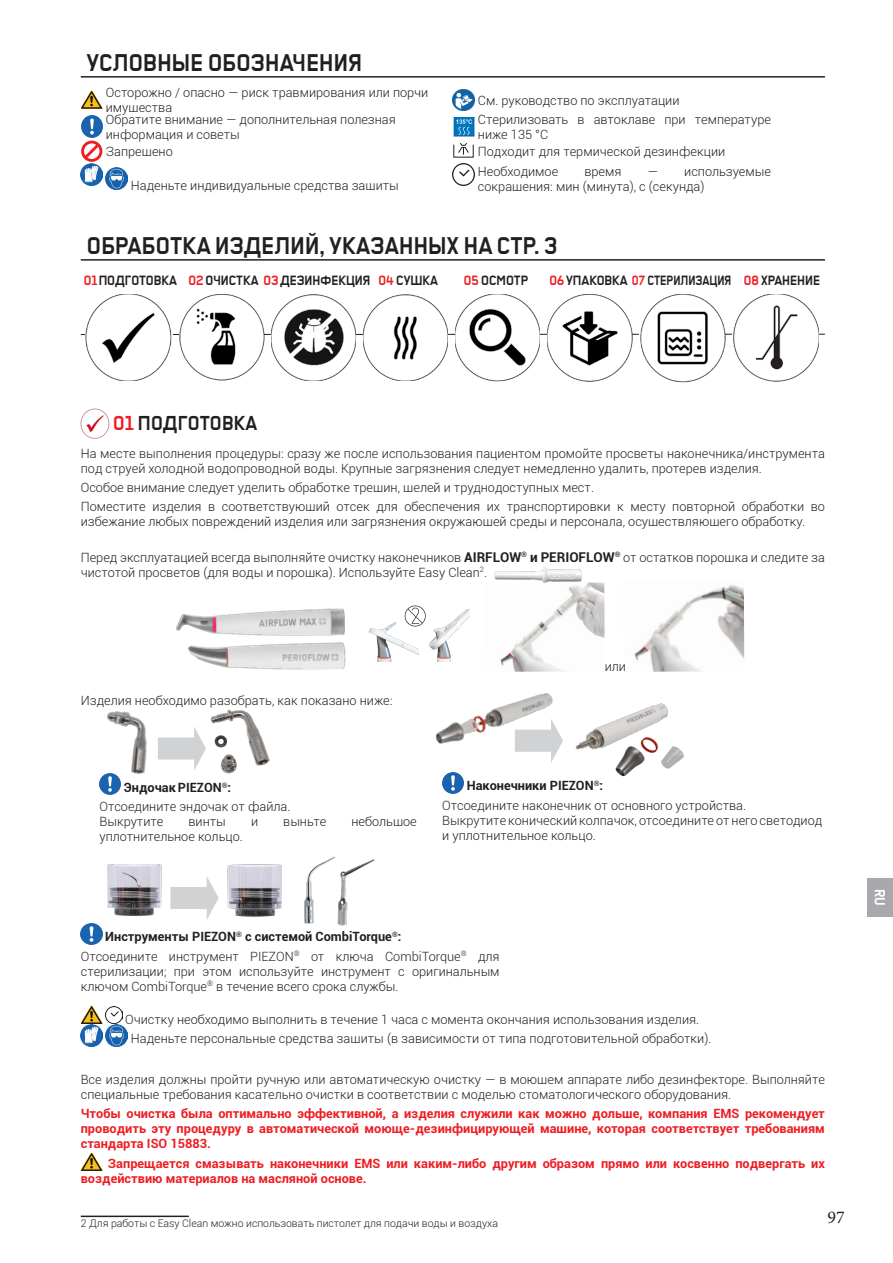
<style>
.page{position:relative;width:893px;height:1263px;background:#fff}
.page>*{position:absolute;margin:0;border:0;box-sizing:border-box;transform-origin:0 0}
.CHAPITRE_1_EN{font:700 27px "Transbold Neue Euro";letter-spacing:.01em;color:#231f20}
.CHAPITRE_2_EN{font:700 22.5px "Transbold Neue Euro";letter-spacing:.005em;color:#231f20}
.t1{font:18px "Minion Pro";color:#231f20}
.t2{font:700 16.5px "Transbold Neue Euro";color:#fff}
.t3{font:700 15px "Transbold Neue Euro";color:#231f20}
.t4{font:300 12.75px/15px "Roboto";color:#231f20}
.t5{font:700 12.75px/15px "Roboto";color:#ee1d23;text-align:justify}
.t6{font:700 12.75px "Roboto";color:#231f20}
.t7{font:300 10.5px "Roboto";color:#231f20}
.s1{color:#ee1d23}
.s2{font-weight:700;font-size:13.5px}
</style>
<div class="page">
<div style="left:867px;top:878px;width:26px;height:38px;background:#a8a9ad"></div>
<hr style="left:81px;top:76px;width:744px;height:2px;background:#231f20">
<img style="left:81px;top:91px;width:21px;height:18px">
<img style="left:453px;top:90px;width:21px;height:21px">
<img style="left:81px;top:116px;width:21px;height:21px">
<img style="left:453px;top:117px;width:21px;height:19px">
<svg style="left:81px;top:140px;width:22px;height:22px"></svg>
<svg style="left:458px;top:143px;width:11px;height:12px"></svg>
<img style="left:81px;top:164px;width:22px;height:21px">
<img style="left:106px;top:168px;width:22px;height:22px">
<img style="left:453px;top:164px;width:22px;height:21px">
<hr style="left:81px;top:259px;width:744px;height:2px;background:#231f20">
<hr style="left:81px;top:334px;width:744px;height:1px;background:#231f20">
<img style="left:85px;top:294px;width:87px;height:87px">
<img style="left:180px;top:294px;width:84px;height:86px">
<img style="left:271px;top:295px;width:85px;height:86px">
<img style="left:363px;top:295px;width:85px;height:86px">
<img style="left:455px;top:294px;width:85px;height:87px">
<img style="left:547px;top:294px;width:85px;height:87px">
<img style="left:640px;top:294px;width:85px;height:88px">
<img style="left:733px;top:294px;width:86px;height:87px">
<img style="left:81px;top:409px;width:28px;height:29px">
<img style="left:494px;top:566px;width:88px;height:16px">
<img style="left:176px;top:608px;width:170px;height:62px">
<img style="left:368px;top:615px;width:50px;height:46px">
<img style="left:429px;top:609px;width:41px;height:52px">
<svg style="left:405px;top:605px;width:21px;height:21px"></svg>
<img style="left:500px;top:582px;width:105px;height:90px">
<img style="left:634px;top:585px;width:110px;height:87px">
<svg style="left:178px;top:727px;width:28px;height:43px"></svg>
<img style="left:106px;top:711px;width:72px;height:63px">
<img style="left:210px;top:709px;width:60px;height:65px">
<img style="left:99px;top:774px;width:22px;height:21px">
<svg style="left:551px;top:732px;width:12px;height:31px"></svg>
<img style="left:435px;top:693px;width:123px;height:62px">
<img style="left:563px;top:671px;width:119px;height:79px">
<img style="left:610px;top:743px;width:35px;height:34px">
<img style="left:640px;top:735px;width:21px;height:20px">
<img style="left:658px;top:744px;width:26px;height:25px">
<img style="left:442px;top:772px;width:22px;height:21px">
<img style="left:337px;top:859px;width:38px;height:66px">
<svg style="left:170px;top:876px;width:49px;height:44px"></svg>
<img style="left:107px;top:864px;width:54px;height:52px">
<img style="left:228px;top:864px;width:54px;height:53px">
<img style="left:304px;top:856px;width:31px;height:67px">
<img style="left:81px;top:923px;width:21px;height:21px">
<img style="left:81px;top:1005px;width:22px;height:41px">
<img style="left:105px;top:1007px;width:17px;height:17px">
<img style="left:106px;top:1024px;width:22px;height:22px">
<img style="left:81px;top:1152px;width:21px;height:18px">
<hr style="left:81px;top:1215px;width:108px;height:2px;background:#231f20">
<p class="CHAPITRE_1_EN" style="left:87px;top:48px;width:276px">УСЛОВНЫЕ ОБОЗНАЧЕНИЯ</p>
<p class="t4" style="left:106px;top:85px;width:324px">Осторожно / опасно — риск травмирования или порчи имущества</p>
<p class="t4" style="left:478px;top:92px;width:203px">См. руководство по эксплуатации</p>
<p class="t4" style="left:106px;top:111px;width:291px">Обратите внимание — дополнительная полезная информация и советы</p>
<p class="t4" style="left:478px;top:111px;width:295px">Стерилизовать в автоклаве при температуре ниже 135 °С</p>
<p class="t4" style="left:106px;top:144px;width:68px">Запрещено</p>
<p class="t4" style="left:478px;top:144px;width:249px">Подходит для термической дезинфекции</p>
<p class="t4" style="left:131px;top:177px;width:270px">Наденьте индивидуальные средства защиты</p>
<p class="t4" style="left:478px;top:164px;width:82px">Необходимое</p>
<p class="t4" style="left:584px;top:164px;width:39px">время</p>
<p class="t4" style="left:478px;top:164px;width:295px;text-indent:170px">— используемые сокращения: мин (минута), с (секунда)</p>
<p class="CHAPITRE_1_EN" style="left:87px;top:231px;width:472px">ОБРАБОТКА ИЗДЕЛИЙ, УКАЗАННЫХ НА СТР. 3</p>
<p class="t3" style="left:84px;top:272px;width:95px"><span class="s1">01</span> ПОДГОТОВКА</p>
<p class="t3" style="left:189px;top:272px;width:183px"><span class="s1">02</span> ОЧИСТКА <span class="s1">03</span> ДЕЗИНФЕКЦИЯ</p>
<p class="t3" style="left:379px;top:272px;width:61px"><span class="s1">04</span> СУШКА</p>
<p class="t3" style="left:464px;top:272px;width:66px"><span class="s1">05</span> ОСМОТР</p>
<p class="t3" style="left:549px;top:272px;width:183px"><span class="s1">06</span> УПАКОВКА <span class="s1">07</span> СТЕРИЛИЗАЦИЯ</p>
<p class="t3" style="left:744px;top:272px;width:78px"><span class="s1">08</span> ХРАНЕНИЕ</p>
<p class="CHAPITRE_2_EN" style="left:113px;top:411px;width:146px"><span class="s1">01</span> ПОДГОТОВКА</p>
<p class="t4" style="left:81px;top:445px;width:746px">На месте выполнения процедуры: сразу же после использования пациентом промойте просветы наконечника/инструмента под струей холодной водопроводной воды. Крупные загрязнения следует немедленно удалить, протерев изделия.</p>
<p class="t4" style="left:81px;top:479px;width:515px">Особое внимание следует уделить обработке трещин, щелей и труднодоступных мест.</p>
<p class="t4" style="left:81px;top:499px;width:746px">Поместите изделия в соответствующий отсек для обеспечения их транспортировки к месту повторной обработки во избежание любых повреждений изделия или загрязнения окружающей среды и персонала, осуществляющего обработку.</p>
<p class="t4" style="left:81px;top:549px;width:746px">Перед эксплуатацией всегда выполняйте очистку наконечников <span class="s2">AIRFLOW</span><sup>®</sup> <span class="s2">и PERIOFLOW</span><sup>®</sup> от остатков порошка и следите за чистотой просветов (для воды и порошка). Используйте Easy Clean<sup>2</sup>.</p>
<p class="t4" style="left:81px;top:692px;width:313px">Изделия необходимо разобрать, как показано ниже:</p>
<p class="t4" style="left:605px;top:659px;width:23px">или</p>
<p class="t6" style="left:124px;top:778px;width:109px">ЭндочакPIEZON<sup>®</sup>:</p>
<p class="t4" style="left:99px;top:799px;width:192px">Отсоедините эндочак от файла.</p>
<p class="t4" style="left:99px;top:814px;width:65px">Выкрутите</p>
<p class="t4" style="left:189px;top:814px;width:39px">винты</p>
<p class="t4" style="left:251px;top:814px;width:9px">и</p>
<p class="t4" style="left:283px;top:814px;width:45px">выньте</p>
<p class="t4" style="left:351px;top:814px;width:67px">небольшое</p>
<p class="t4" style="left:99px;top:829px;width:145px">уплотнительное кольцо.</p>
<p class="t6" style="left:467px;top:777px;width:138px">Наконечники PIEZON<sup>®</sup>:</p>
<p class="t4" style="left:442px;top:797px;width:305px">Отсоедините наконечник от основного устройства.</p>
<p class="t4" style="left:442px;top:812px;width:382px">Выкрутите конический колпачок, отсоедините от него светодиод и уплотнительное кольцо.</p>
<p class="t6" style="left:105px;top:928px;width:298px">Инструменты PIEZON<sup>®</sup> с системой CombiTorque<sup>®</sup>:</p>
<p class="t4" style="left:81px;top:948px;width:420px;text-align:justify">Отсоедините инструмент PIEZON<sup>®</sup> от ключа CombiTorque<sup>®</sup> для стерилизации; при этом используйте инструмент с оригинальным ключом CombiTorque<sup>®</sup> в течение всего срока службы.</p>
<p class="t4" style="left:125px;top:1011px;width:575px">Очистку необходимо выполнить в течение 1 часа с момента окончания использования изделия.</p>
<p class="t4" style="left:131px;top:1031px;width:582px">Наденьте персональные средства защиты (в зависимости от типа подготовительной обработки).</p>
<p class="t4" style="left:81px;top:1071px;width:746px">Все изделия должны пройти ручную или автоматическую очистку — в моющем аппарате либо дезинфекторе. Выполняйте специальные требования касательно очистки в соответствии с моделью стоматологического оборудования.</p>
<p class="t5" style="left:81px;top:1106px;width:746px">Чтобы очистка была оптимально эффективной, а изделия служили как можно дольше, компания EMS рекомендует проводить эту процедуру в автоматической моюще-дезинфицирующей машине, которая соответствует требованиям стандарта ISO 15883.</p>
<p class="t5" style="left:81px;top:1155px;width:746px;text-indent:27px">Запрещается смазывать наконечники EMS или каким-либо другим образом прямо или косвенно подвергать их воздействию материалов на масляной основе.</p>
<p class="t7" style="left:81px;top:1216px;width:419px">2 Для работы с Easy Clean можно использовать пистолет для подачи воды и воздуха</p>
<h3 class="t1" style="left:828px;top:1205px;width:19px">97</h3>
<p class="t2" style="left:889px;top:889px;width:18px;rotate:90deg">RU</p>
</div>
